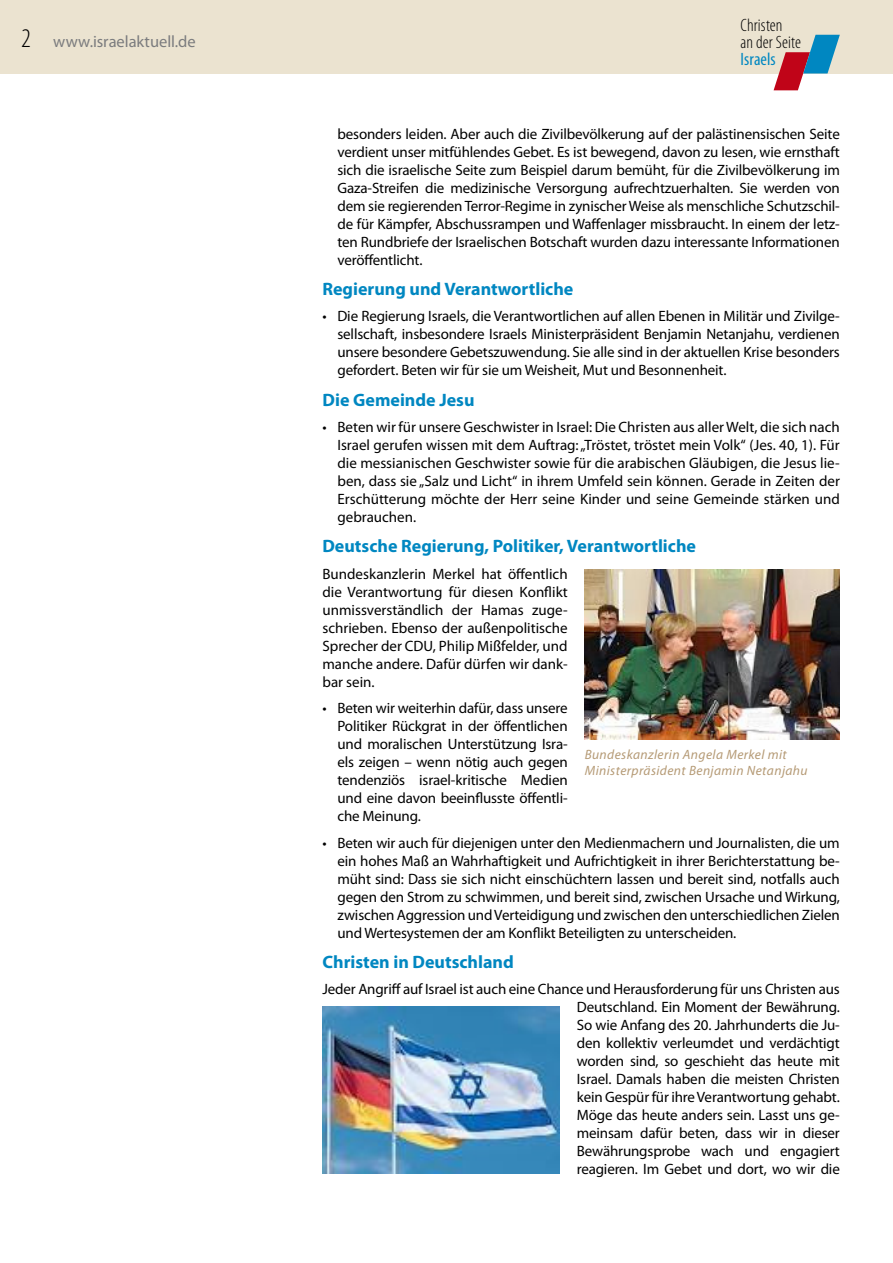
<style>
.page{position:relative;width:893px;height:1263px;background:#fff}
.page>*{position:absolute;margin:0;border:0;box-sizing:border-box;transform-origin:0 0}
.t1{font:700 18px "Myriad Pro";color:#0087c1}
.t2{font:300 condensed 17.85px/17px "Myriad Pro";color:#000}
.t3{font:condensed 17.85px "Myriad Pro";letter-spacing:.005em;color:#0087c1}
.t4{font:16.5px "Myriad Pro";color:#7b7c7e}
.t5{font:15px/18px "Myriad Pro";letter-spacing:-.01em;color:#000;text-align:justify}
.t6{font:italic 13.5px/16.2px "Myriad Pro";letter-spacing:.03em;color:#b59a75}
.s1{font-weight:300;font-stretch:condensed;font-size:27px;color:#000}
</style>
<div class="page">
<div style="left:0;top:0;width:893px;height:74px;background:#ebe3d0"></div>
<svg style="left:774px;top:35px;width:66px;height:55px"></svg>
<img style="left:585px;top:569px;width:255px;height:171px">
<img style="left:322px;top:1006px;width:238px;height:168px">
<p class="t4" style="left:21px;top:32px;width:176px"><span class="s1">2</span> www.israelaktuell.de</p>
<p class="t2" style="left:741px;top:17px;width:62px">Christen<br>an der Seite</p>
<p class="t3" style="left:741px;top:48px;width:37px">Israels</p>
<p class="t5" style="left:337px;top:125px;width:504px">besonders leiden. Aber auch die Zivilbevölkerung auf der palästinensischen Seite verdient unser mitfühlendes Gebet. Es ist bewegend, davon zu lesen, wie ernsthaft sich die israelische Seite zum Beispiel darum bemüht, für die Zivilbevölkerung im Gaza-Streifen die medizinische Versorgung aufrechtzuerhalten. Sie werden von dem sie regierenden Terror-Regime in zynischer Weise als menschliche Schutzschil&shy;de für Kämpfer, Abschussrampen und Waffenlager missbraucht. In einem der letz&shy;ten Rundbriefe der Israelischen Botschaft wurden dazu interessante Informationen veröffentlicht.</p>
<p class="t1" style="left:322px;top:277px;width:253px">Regierung und Verantwortliche</p>
<p class="t5" style="left:337px;top:307px;width:504px;text-indent:-15px">• Die Regierung Israels, die Verantwortlichen auf allen Ebenen in Militär und Zivilge&shy;sellschaft, insbesondere Israels Ministerpräsident Benjamin Netanjahu, verdienen unsere besondere Gebetszuwendung. Sie alle sind in der aktuellen Krise besonders gefordert. Beten wir für sie um Weisheit, Mut und Besonnenheit.</p>
<p class="t1" style="left:322px;top:388px;width:154px">Die Gemeinde Jesu</p>
<p class="t5" style="left:337px;top:418px;width:504px;text-indent:-15px">• Beten wir für unsere Geschwister in Israel: Die Christen aus aller Welt, die sich nach Israel gerufen wissen mit dem Auftrag: „Tröstet, tröstet mein Volk“ (Jes. 40, 1). Für die messianischen Geschwister sowie für die arabischen Gläubigen, die Jesus lie&shy;ben, dass sie „Salz und Licht“ in ihrem Umfeld sein können. Gerade in Zeiten der Erschütterung möchte der Herr seine Kinder und seine Gemeinde stärken und gebrauchen.</p>
<p class="t1" style="left:322px;top:534px;width:375px">Deutsche Regierung, Politiker, Verantwortliche</p>
<p class="t5" style="left:322px;top:564px;width:247px">Bundeskanzlerin Merkel hat öffentlich die Verantwortung für diesen Konflikt unmissverständlich der Hamas zuge&shy;schrieben. Ebenso der außenpolitische Sprecher der CDU, Philip Mißfelder, und manche andere. Dafür dürfen wir dank&shy;bar sein.</p>
<p class="t5" style="left:337px;top:699px;width:232px;text-indent:-15px">• Beten wir weiterhin dafür, dass unsere Politiker Rückgrat in der öffentlichen und moralischen Unterstützung Isra&shy;els zeigen – wenn nötig auch gegen tendenziös israel-kritische Medien und eine davon beeinflusste öffentli&shy;che Meinung.</p>
<p class="t5" style="left:337px;top:833px;width:504px;text-indent:-15px">• Beten wir auch für diejenigen unter den Medienmachern und Journalisten, die um ein hohes Maß an Wahrhaftigkeit und Aufrichtigkeit in ihrer Berichterstattung be&shy;müht sind: Dass sie sich nicht einschüchtern lassen und bereit sind, notfalls auch gegen den Strom zu schwimmen, und bereit sind, zwischen Ursache und Wirkung, zwischen Aggression und Verteidigung und zwischen den unterschiedlichen Zielen und Wertesystemen der am Konflikt Beteiligten zu unterscheiden.</p>
<p class="t1" style="left:322px;top:950px;width:193px">Christen in Deutschland</p>
<p class="t5" style="left:577px;top:980px;width:265px;text-indent:-254px">Jeder Angriff auf Israel ist auch eine Chance und Herausforderung für uns Christen aus Deutschland. Ein Moment der Bewährung.<br>So wie Anfang des 20. Jahrhunderts die Ju&shy;den kollektiv verleumdet und verdächtigt worden sind, so geschieht das heute mit Israel. Damals haben die meisten Christen kein Gespür für ihre Verantwortung gehabt.<br>Möge das heute anders sein. Lasst uns ge&shy;meinsam dafür beten, dass wir in dieser Bewährungsprobe wach und engagiert reagieren. Im Gebet und dort, wo wir die</p>
<p class="t6" style="left:585px;top:746px;width:224px">Bundeskanzlerin Angela Merkel mit<br>Ministerpräsident Benjamin Netanjahu</p>
</div>
